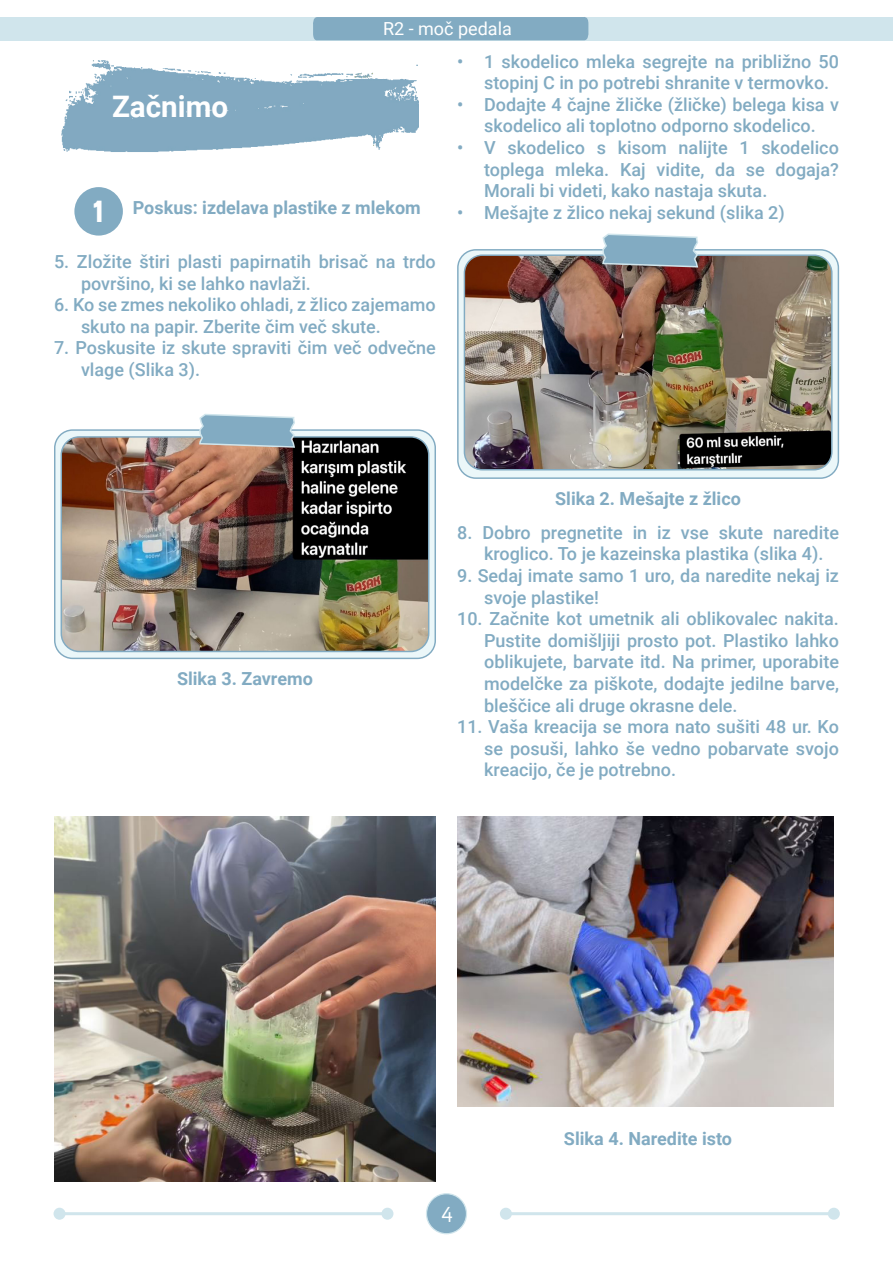
<style>
.page{position:relative;width:893px;height:1263px;background:#fff}
.page>*{position:absolute;margin:0;border:0;box-sizing:border-box;transform-origin:0 0}
.t1{font:700 29.55px "Roboto";color:#fff}
.t2{font:900 29.55px "TG Neuramatica";color:#fff}
.t3{font:21px "TG Neuramatica";color:#fff}
.t4{font:500 18px/21.6px "Roboto";color:#82abc2}
.t5{font:700 18px "Roboto";color:#82abc2}
.t6{font:18px "Roboto";color:#fff}
</style>
<div class="page">
<div style="left:426px;top:1194px;width:40px;height:40px;background:#82abc2;border-radius:50%"></div>
<div style="left:426px;top:1193px;width:41px;height:41px;border:1px solid #d0e5ec;border-radius:50%"></div>
<div style="left:0;top:17px;width:893px;height:23px;background:#d0e5ec"></div>
<div style="left:312px;top:17px;width:277px;height:24px;background:#82abc2"></div>
<hr style="left:506px;top:1212px;width:328px;height:3px;background:#d0e5ec">
<div style="left:500px;top:1208px;width:12px;height:12px;background:#d0e5ec;border-radius:50%"></div>
<div style="left:828px;top:1208px;width:12px;height:12px;background:#d0e5ec;border-radius:50%"></div>
<hr style="left:60px;top:1212px;width:327px;height:3px;background:#d0e5ec">
<div style="left:54px;top:1208px;width:12px;height:12px;background:#d0e5ec;border-radius:50%"></div>
<div style="left:381px;top:1208px;width:12px;height:12px;background:#d0e5ec;border-radius:50%"></div>
<div style="left:55px;top:430px;width:380px;height:228px;background:#ebf7f9;border-radius:18px"></div>
<div style="left:54px;top:429px;width:382px;height:230px;border:1px solid #82abc2;border-radius:18px"></div>
<img style="left:61px;top:438px;width:368px;height:213px">
<div style="left:61px;top:436px;width:368px;height:216px;border:1px solid #82abc2;border-radius:18px"></div>
<svg style="left:198px;top:413px;width:98px;height:35px;background:#99b6c5"></svg>
<div style="left:458px;top:250px;width:380px;height:228px;background:#ebf7f9;border-radius:18px"></div>
<div style="left:457px;top:249px;width:382px;height:230px;border:1px solid #82abc2;border-radius:18px"></div>
<img style="left:464px;top:256px;width:368px;height:214px">
<div style="left:464px;top:254px;width:368px;height:216px;border:1px solid #82abc2;border-radius:18px"></div>
<svg style="left:601px;top:233px;width:98px;height:35px;background:#91b0c1"></svg>
<img style="left:61px;top:60px;width:358px;height:92px">
<div style="left:74px;top:187px;width:49px;height:49px;background:#82abc2;border-radius:50%"></div>
<img style="left:54px;top:816px;width:382px;height:365px">
<img style="left:457px;top:816px;width:376px;height:291px">
<p class="t6" style="left:383px;top:16px;width:130px">R2 - moč pedala</p>
<p class="t4" style="left:484px;top:50px;width:356px;text-indent:-27px">• 1 skodelico mleka segrejte na približno 50 stopinj C in po potrebi shranite v termovko.</p>
<p class="t4" style="left:457px;top:93px;width:383px;text-align:center">• Dodajte 4 čajne žličke (žličke) belega kisa v skodelico ali toplotno odporno skodelico.</p>
<p class="t4" style="left:484px;top:136px;width:356px;text-align:justify;text-indent:-27px">• V skodelico s kisom nalijte 1 skodelico toplega mleka. Kaj vidite, da se dogaja?<br>Morali bi videti, kako nastaja skuta.</p>
<p class="t4" style="left:457px;top:201px;width:329px">• Mešajte z žlico nekaj sekund (slika 2)</p>
<p class="t4" style="left:81px;top:250px;width:356px;text-indent:-27px">5. Zložite štiri plasti papirnatih brisač na trdo površino, ki se lahko navlaži.</p>
<p class="t4" style="left:81px;top:293px;width:356px;text-indent:-27px">6. Ko se zmes nekoliko ohladi, z žlico zajemamo skuto na papir. Zberite čim več skute.</p>
<p class="t4" style="left:81px;top:336px;width:356px;text-indent:-27px">7. Poskusite iz skute spraviti čim več odvečne vlage (Slika 3).</p>
<p class="t1" style="left:112px;top:85px;width:118px">Začnimo</p>
<p class="t2" style="left:93px;top:191px;width:14px">1</p>
<p class="t5" style="left:133px;top:195px;width:289px">Poskus: izdelava plastike z mlekom</p>
<p class="t5" style="left:177px;top:666px;width:137px">Slika 3. Zavremo</p>
<p class="t5" style="left:555px;top:485px;width:187px">Slika 2. Mešajte z žlico</p>
<p class="t4" style="left:484px;top:521px;width:356px;text-indent:-27px">8. Dobro pregnetite in iz vse skute naredite kroglico. To je kazeinska plastika (slika 4).</p>
<p class="t4" style="left:484px;top:564px;width:356px;text-indent:-27px">9. Sedaj imate samo 1 uro, da naredite nekaj iz svoje plastike!</p>
<p class="t4" style="left:484px;top:607px;width:356px;text-align:justify;text-indent:-27px">10. Začnite kot umetnik ali oblikovalec nakita.<br>Pustite domišljiji prosto pot. Plastiko lahko oblikujete, barvate itd. Na primer, uporabite modelčke za piškote, dodajte jedilne barve, bleščice ali druge okrasne dele.</p>
<p class="t4" style="left:484px;top:715px;width:356px;text-align:justify;text-indent:-27px">11. Vaša kreacija se mora nato sušiti 48 ur. Ko se posuši, lahko še vedno pobarvate svojo kreacijo, če je potrebno.</p>
<p class="t3" style="left:441px;top:1200px;width:13px">4</p>
<p class="t5" style="left:564px;top:1126px;width:170px">Slika 4. Naredite isto</p>
</div>
